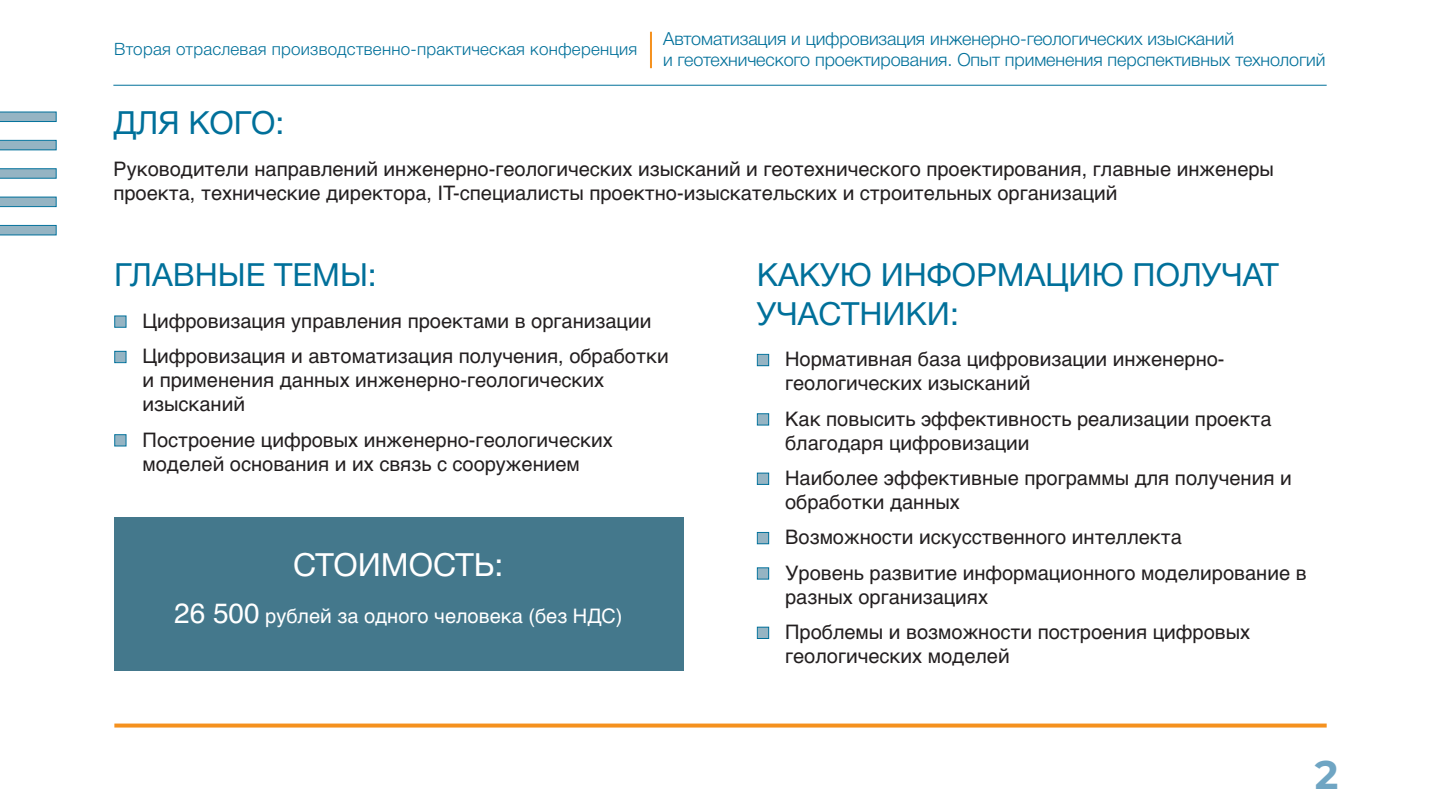
<style>
.page{position:relative;width:1440px;height:811px;background:#fff}
.page>*{position:absolute;margin:0;border:0;box-sizing:border-box;transform-origin:0 0}
.t1{font:700 40px "Montserrat";color:#6fa5c3}
.t2{font:32px/38.4px "Helvetica Neue Cyr";color:#00709a}
.t3{font:32px "Helvetica Neue Cyr";color:#fff}
.t4{font:20px/24px "Helvetica";color:#231f20}
.t5{font:20px "Helvetica";color:#fff}
.t6{font:300 18px/21.6px "Helvetica Neue Cyr";letter-spacing:-.005em;color:#00709a}
.t7{font:300 17px "Helvetica Neue Cyr";letter-spacing:.015em;color:#00709a}
.s1{font-size:28px}
</style>
<div class="page">
<hr style="left:113px;top:85px;width:1214px;height:1px;background:#00709a">
<div style="left:115px;top:316px;width:11px;height:11px;background:#95b4c3"></div>
<div style="left:114px;top:315px;width:13px;height:13px;border:1px solid #00709a"></div>
<div style="left:115px;top:352px;width:11px;height:10px;background:#95b4c3"></div>
<div style="left:114px;top:351px;width:13px;height:12px;border:1px solid #00709a"></div>
<div style="left:115px;top:435px;width:11px;height:10px;background:#95b4c3"></div>
<div style="left:114px;top:434px;width:13px;height:12px;border:1px solid #00709a"></div>
<div style="left:758px;top:355px;width:10px;height:10px;background:#95b4c3"></div>
<div style="left:757px;top:354px;width:12px;height:12px;border:1px solid #00709a"></div>
<div style="left:758px;top:414px;width:10px;height:10px;background:#95b4c3"></div>
<div style="left:757px;top:413px;width:12px;height:12px;border:1px solid #00709a"></div>
<div style="left:758px;top:473px;width:10px;height:11px;background:#95b4c3"></div>
<div style="left:757px;top:472px;width:12px;height:13px;border:1px solid #00709a"></div>
<div style="left:758px;top:533px;width:10px;height:10px;background:#95b4c3"></div>
<div style="left:757px;top:532px;width:12px;height:12px;border:1px solid #00709a"></div>
<div style="left:758px;top:568px;width:10px;height:10px;background:#95b4c3"></div>
<div style="left:757px;top:567px;width:12px;height:12px;border:1px solid #00709a"></div>
<div style="left:758px;top:627px;width:10px;height:11px;background:#95b4c3"></div>
<div style="left:757px;top:626px;width:12px;height:13px;border:1px solid #00709a"></div>
<hr style="left:650px;top:32px;width:2px;height:36px;background:#f5911e">
<svg style="left:0;top:111px;width:57px;height:11px"></svg>
<svg style="left:0;top:140px;width:57px;height:10px"></svg>
<svg style="left:0;top:168px;width:57px;height:11px"></svg>
<svg style="left:0;top:197px;width:57px;height:10px"></svg>
<svg style="left:0;top:225px;width:57px;height:10px"></svg>
<div style="left:114px;top:517px;width:570px;height:153px;background:#44788c"></div>
<svg style="left:114px;top:723px;width:1213px;height:4px;background:#f6a03d"></svg>
<p class="t7" style="left:114px;top:40px;width:525px">Вторая отраслевая производственно-практическая конференция</p>
<p class="t6" style="left:663px;top:28px;width:664px">Автоматизация и цифровизация инженерно-геологических изысканий<br>и геотехнического проектирования. Опыт применения перспективных технологий</p>
<h2 class="t2" style="left:113px;top:104px;width:173px">ДЛЯ КОГО:</h2>
<p class="t4" style="left:113px;top:157px;width:1162px">Руководители направлений инженерно-геологических изысканий и геотехнического проектирования, главные инженеры проекта, технические директора, IT-специалисты проектно-изыскательских и строительных организаций</p>
<h2 class="t2" style="left:114px;top:256px;width:264px">ГЛАВНЫЕ ТЕМЫ:</h2>
<p class="t4" style="left:143px;top:303px;width:528px;line-height:35.4px">Цифровизация управления проектами в организации<br>Цифровизация и автоматизация получения, обработки</p>
<p class="t4" style="left:142px;top:368px;width:463px">и применения данных инженерно-геологических изысканий</p>
<p class="t4" style="left:142px;top:427px;width:472px">Построение цифровых инженерно-геологических моделей основания и их связь с сооружением</p>
<h2 class="t3" style="left:293px;top:547px;width:212px">СТОИМОСТЬ:</h2>
<p class="t5" style="left:174px;top:604px;width:450px"><span class="s1">26 500</span> рублей за одного человека (без НДС)</p>
<h2 class="t2" style="left:757px;top:256px;width:524px">КАКУЮ ИНФОРМАЦИЮ ПОЛУЧАТ<br>УЧАСТНИКИ:</h2>
<p class="t4" style="left:785px;top:347px;width:441px">Нормативная база цифровизации инженерно&shy;геологических изысканий</p>
<p class="t4" style="left:785px;top:407px;width:488px">Как повысить эффективность реализации проекта благодаря цифровизации</p>
<p class="t4" style="left:785px;top:466px;width:508px">Наиболее эффективные программы для получения и обработки данных</p>
<p class="t4" style="left:785px;top:519px;width:523px;line-height:35.4px">Возможности искусственного интеллекта<br>Уровень развитие информационного моделирование в</p>
<p class="t4" style="left:785px;top:579px;width:467px;line-height:35.4px">разных организациях<br>Проблемы и возможности построения цифровых</p>
<p class="t4" style="left:785px;top:644px;width:226px">геологических моделей</p>
<h1 class="t1" style="left:1315px;top:752px;width:25px">2</h1>
</div>
